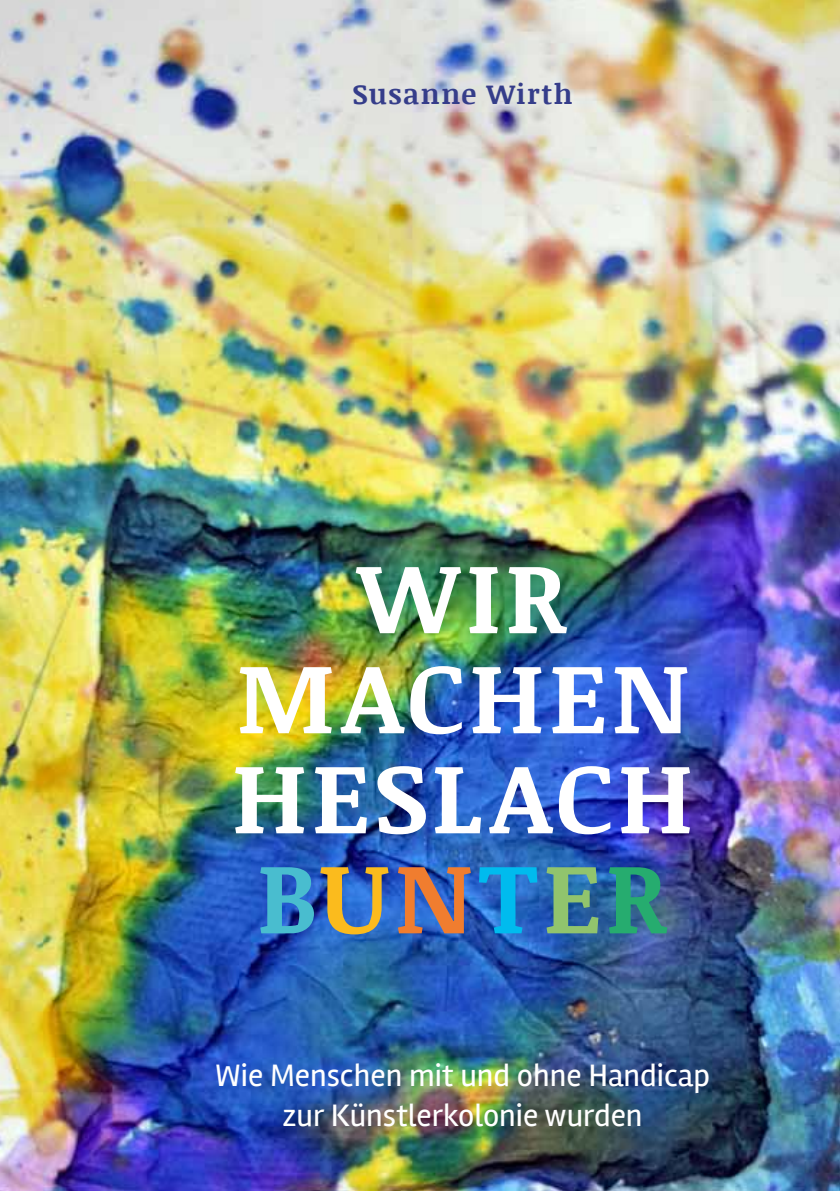
<style>
.page{position:relative;width:840px;height:1191px;background:#fff}
.page>*{position:absolute;margin:0;border:0;box-sizing:border-box;transform-origin:0 0}
.t1{font:700 100px/100px "Noticia Text";letter-spacing:.045em;color:#fff;text-align:center}
.t2{font:32px/40px "Rambla";color:#fff;text-align:center}
.t3{font:700 28px "Noticia Text";letter-spacing:.05em;color:#353d8a}
.s1{color:#49bdcf}
.s2{color:#fbbb1d}
.s3{color:#f07d2f}
.s4{color:#0be}
.s5{color:#91c46d}
.s6{color:#26ac6f}
</style>
<div class="page">
<img style="left:0;top:0;width:839px;height:1191px">
<p class="t3" style="left:352px;top:73px;width:222px">Susanne Wirth</p>
<h1 class="t1" style="left:232px;top:544px;width:462px">WIR<br>MACHEN<br>HESLACH<br><span class="s1">B</span><span class="s2">U</span><span class="s3">N</span><span class="s4">T</span><span class="s5">E</span><span class="s6">R</span></h1>
<p class="t2" style="left:215px;top:1055px;width:496px">Wie Menschen mit und ohne Handicap zur Künstlerkolonie wurden</p>
</div>
